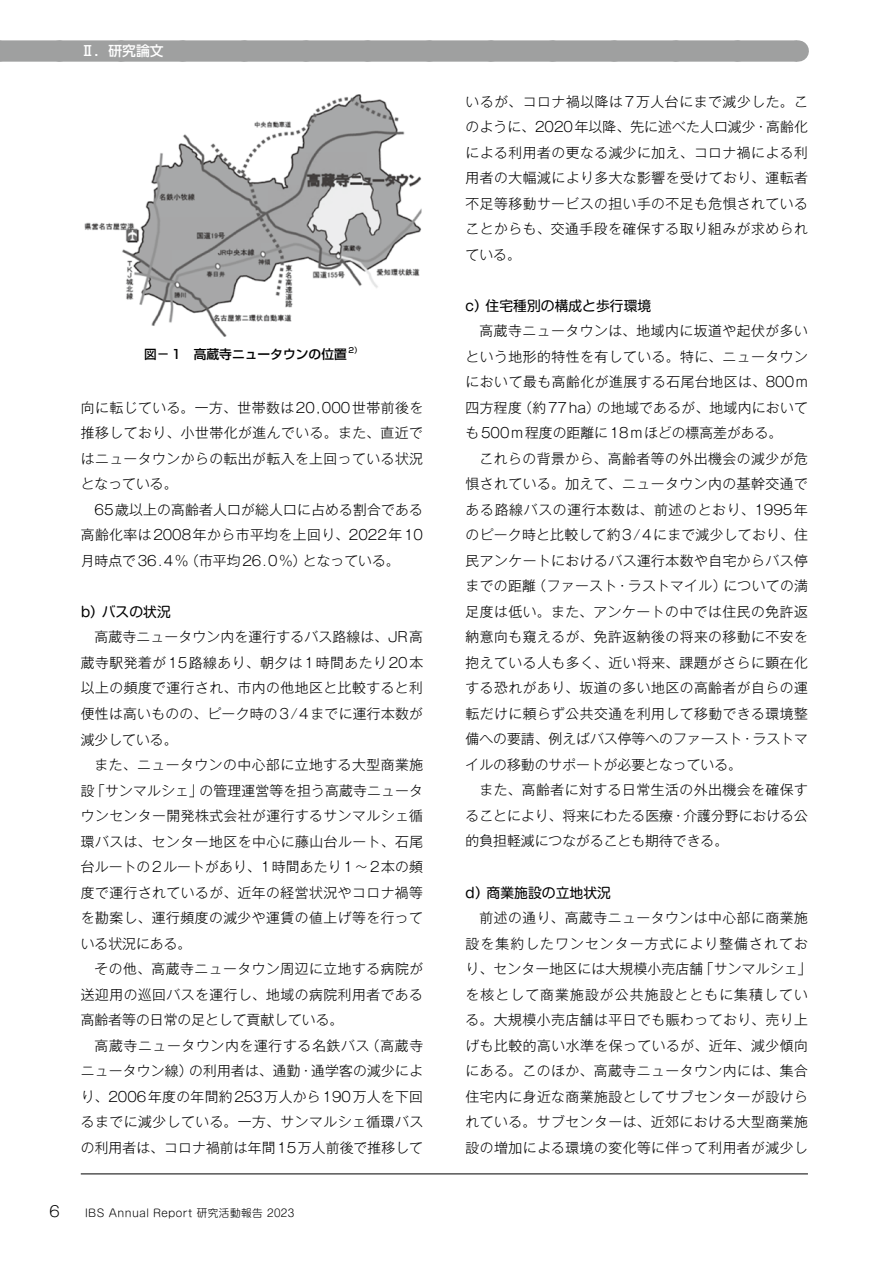
<style>
.page{position:relative;width:893px;height:1263px;background:#fff}
.page>*{position:absolute;margin:0;border:0;box-sizing:border-box;transform-origin:0 0}
.t1{font:300 14.85px "Gothic MB101 Pro";color:#000}
.t2{font:300 13.8px/25.5px "Gothic MB101 Pro";letter-spacing:.035em;color:#000;text-align:justify}
.t3{font:13.8px "Shin M Go Pro";color:#000}
.t4{font:500 13.8px "UD Shin Go Pro";color:#fff}
.t5{font:500 12.75px "Shin Go Pro";color:#000}
.t6{font:300 10.65px "Shin M Go Pro";letter-spacing:.04em;color:#000}
.t7{font:500 7.5px "Shin Go Pro";color:#000}
</style>
<div class="page">
<hr style="left:81px;top:1174px;width:727px;height:1px;background:#000">
<div style="left:0;top:40px;width:797px;height:22px;background:#9fa0a0"></div>
<svg style="left:59px;top:40px;width:707px;height:22px"></svg>
<svg style="left:797px;top:40px;width:1px;height:22px"></svg>
<img style="left:84px;top:94px;width:338px;height:242px">
<p class="t4" style="left:81px;top:40px;width:84px">Ⅱ．研究論文</p>
<p class="t5" style="left:144px;top:344px;width:204px">図－1　高蔵寺ニュータウンの位置</p>
<p class="t7" style="left:348px;top:344px;width:15px">2）</p>
<p class="t2" style="left:81px;top:393px;width:344px">向に転じている。一方、世帯数は20,000世帯前後を推移しており、小世帯化が進んでいる。また、直近ではニュータウンからの転出が転入を上回っている状況となっている。</p>
<p class="t2" style="left:81px;top:495px;width:344px;text-indent:14px">65歳以上の高齢者人口が総人口に占める割合である高齢化率は2008年から市平均を上回り、2022年10月時点で36.4％（市平均26.0%）となっている。</p>
<p class="t3" style="left:81px;top:600px;width:92px">b）バスの状況</p>
<p class="t2" style="left:81px;top:622px;width:344px;text-indent:14px">高蔵寺ニュータウン内を運行するバス路線は、JR高蔵寺駅発着が15路線あり、朝夕は1時間あたり20本以上の頻度で運行され、市内の他地区と比較すると利便性は高いものの、ピーク時の3/4までに運行本数が減少している。</p>
<p class="t2" style="left:81px;top:750px;width:344px;text-indent:14px">また、ニュータウンの中心部に立地する大型商業施設「サンマルシェ」の管理運営等を担う高蔵寺ニュータウンセンター開発株式会社が運行するサンマルシェ循環バスは、センター地区を中心に藤山台ルート、石尾台ルートの2ルートがあり、1時間あたり1～2本の頻度で運行されているが、近年の経営状況やコロナ禍等を勘案し、運行頻度の減少や運賃の値上げ等を行っている状況にある。</p>
<p class="t2" style="left:81px;top:954px;width:344px;text-indent:14px">その他、高蔵寺ニュータウン周辺に立地する病院が送迎用の巡回バスを運行し、地域の病院利用者である高齢者等の日常の足として貢献している。</p>
<p class="t2" style="left:81px;top:1031px;width:344px;text-indent:14px">高蔵寺ニュータウン内を運行する名鉄バス（高蔵寺ニュータウン線）の利用者は、通勤・通学客の減少により、2006年度の年間約253万人から190万人を下回るまでに減少している。一方、サンマルシェ循環バスの利用者は、コロナ禍前は年間15万人前後で推移して</p>
<p class="t1" style="left:49px;top:1198px;width:12px">6</p>
<p class="t6" style="left:85px;top:1204px;width:211px">IBS Annual Report 研究活動報告 2023</p>
<p class="t2" style="left:466px;top:87px;width:344px">いるが、コロナ禍以降は7万人台にまで減少した。このように、2020年以降、先に述べた人口減少・高齢化による利用者の更なる減少に加え、コロナ禍による利用者の大幅減により多大な影響を受けており、運転者不足等移動サービスの担い手の不足も危惧されていることからも、交通手段を確保する取り組みが求められている。</p>
<p class="t3" style="left:466px;top:294px;width:187px">c）住宅種別の構成と歩行環境</p>
<p class="t2" style="left:466px;top:316px;width:344px;text-indent:14px">高蔵寺ニュータウンは、地域内に坂道や起伏が多いという地形的特性を有している。特に、ニュータウンにおいて最も高齢化が進展する石尾台地区は、800m四方程度（約77ha）の地域であるが、地域内においても500m程度の距離に18mほどの標高差がある。</p>
<p class="t2" style="left:466px;top:444px;width:344px;text-indent:14px">これらの背景から、高齢者等の外出機会の減少が危惧されている。加えて、ニュータウン内の基幹交通である路線バスの運行本数は、前述のとおり、1995年のピーク時と比較して約3/4にまで減少しており、住民アンケートにおけるバス運行本数や自宅からバス停までの距離（ファースト・ラストマイル）についての満足度は低い。また、アンケートの中では住民の免許返納意向も窺えるが、免許返納後の将来の移動に不安を抱えている人も多く、近い将来、課題がさらに顕在化する恐れがあり、坂道の多い地区の高齢者が自らの運転だけに頼らず公共交通を利用して移動できる環境整備への要請、例えばバス停等へのファースト・ラストマイルの移動のサポートが必要となっている。</p>
<p class="t2" style="left:466px;top:775px;width:344px;text-indent:14px">また、高齢者に対する日常生活の外出機会を確保することにより、将来にわたる医療・介護分野における公的負担軽減につながることも期待できる。</p>
<p class="t3" style="left:466px;top:881px;width:147px">d）商業施設の立地状況</p>
<p class="t2" style="left:466px;top:903px;width:347px;text-align:left;text-indent:14px">前述の通り、高蔵寺ニュータウンは中心部に商業施設を集約したワンセンター方式により整備されており、センター地区には大規模小売店舗「サンマルシェ」を核として商業施設が公共施設とともに集積している。大規模小売店舗は平日でも賑わっており、売り上げも比較的高い水準を保っているが、近年、減少傾向にある。このほか、高蔵寺ニュータウン内には、集合住宅内に身近な商業施設としてサブセンターが設けられている。サブセンターは、近郊における大型商業施設の増加による環境の変化等に伴って利用者が減少し</p>
</div>
